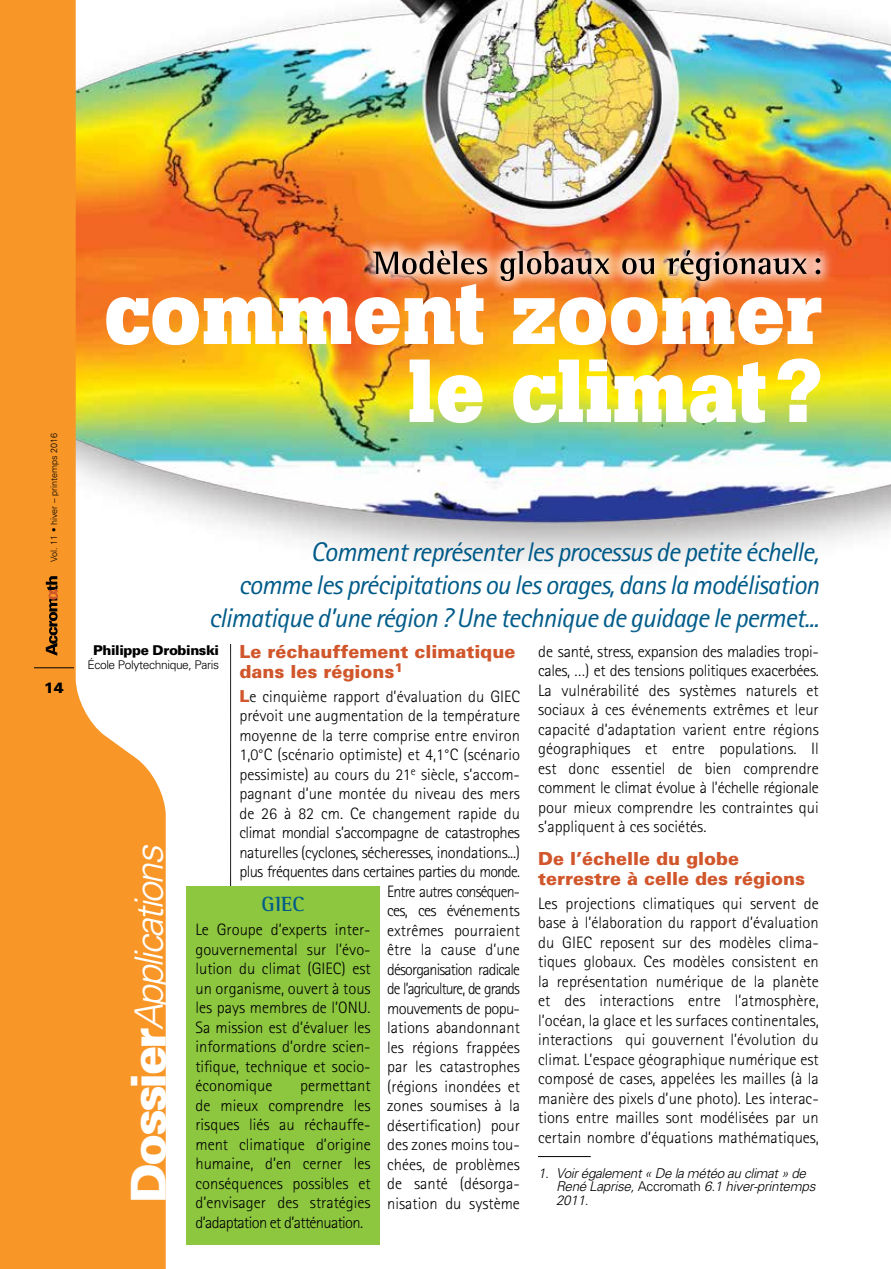
<style>
.page{position:relative;width:891px;height:1269px;background:#fff}
.page>*{position:absolute;margin:0;border:0;box-sizing:border-box;transform-origin:0 0}
.t1{font:italic 300 39px "Univers";color:#fff}
.t2{font:italic 27px/33px "Rotis Sans Serif";letter-spacing:-.03em;color:#005b89;text-align:right}
.t3{font:700 21px "Rotis Semi Serif";color:#005b89}
.t4{font:900 18px/19.5px "Univers";color:#d1562b}
.t5{font:300 16.5px/19.5px "Rotis Sans Serif";color:#000;text-align:justify}
.t6{font:900 15px "Univers";color:#000}
.t7{font:italic 300 13.5px/13.5px "Univers";letter-spacing:-.03em;color:#000}
.t8{font:900 13.5px "Univers";letter-spacing:-.03em;color:#000}
.t9{font:300 12px "Univers";letter-spacing:-.03em;color:#000}
.t10{font:300 9px "Univers";color:#000}
.s1{font-family:"Univers";font-weight:900;color:#d1562b}
.s2{font-weight:900;font-style:normal;font-size:48.3px}
.s3{font-style:normal}
</style>
<div class="page">
<img style="left:166px;top:0;width:725px;height:561px">
<svg style="left:0;top:0;width:166px;height:1269px;background:#f4aa4b"></svg>
<hr style="left:34px;top:668px;width:40px;height:1px;background:#000">
<svg style="left:46px;top:576px;width:12px;height:80px"></svg>
<div style="left:186px;top:886px;width:194px;height:359px;background:#8dc63f"></div>
<hr style="left:538px;top:1156px;width:53px;height:1px;background:#000">
<svg style="left:410px;top:358px;width:410px;height:65px"></svg>
<div style="left:359px;top:236px;width:475px;height:59px;background:#fff;opacity:.75"></div>
<img style="left:106px;top:250px;width:715px;height:95px">
<p class="t10" style="left:48px;top:562px;width:130px;rotate:-90deg">Vol. 11 • hiver – printemps 2016</p>
<p class="t6" style="left:44px;top:678px;width:22px">14</p>
<h2 class="t2" style="left:209px;top:535px;width:612px">Comment représenter les processus de petite échelle,<br>comme les précipitations ou les orages, dans la modélisation climatique d’une région ? Une technique de guidage le permet...</h2>
<p class="t4" style="left:239px;top:641px;width:277px">Le réchauffement climatique dans les régions<sup>1</sup></p>
<p class="t5" style="left:239px;top:686px;width:282px;text-align:right"><span class="s1">L</span>e cinquième rapport d’évaluation du GIEC prévoit une augmentation de la température moyenne de la terre comprise entre environ<br>1,0°C (scénario optimiste) et 4,1°C (scénario pessimiste) au cours du 21<sup>e</sup> siècle, s’accom&shy;pagnant d’une montée du niveau des mers de 26 à 82 cm. Ce changement rapide du climat mondial s’accompagne de catastrophes naturelles (cyclones, sécheresses, inondations...) plus fréquentes dans certaines parties du monde.<br>Entre autres conséquen-<br>ces, ces événements<br>extrêmes pourraient<br>être la cause d’une<br>désorganisation radicale<br>de l’agriculture, de grands<br>mouvements de popu-<br>lations abandonnant<br>les régions frappées<br>par les catastrophes<br>(régions inondées et<br>zones soumises à la<br>désertification) pour<br>des zones moins tou-<br>chées, de problèmes<br>de santé (désorga-<br>nisation du système</p>
<p class="t8" style="left:93px;top:641px;width:127px">Philippe Drobinski</p>
<p class="t9" style="left:87px;top:657px;width:133px">École Polytechnique, Paris</p>
<p class="t5" style="left:538px;top:641px;width:282px">de santé, stress, expansion des maladies tropi&shy;cales, …) et des tensions politiques exacerbées.<br>La vulnérabilité des systèmes naturels et sociaux à ces événements extrêmes et leur capacité d’adaptation varient entre régions géographiques et entre populations. Il est donc essentiel de bien comprendre comment le climat évolue à l’échelle régionale pour mieux comprendre les contraintes qui s’appliquent à ces sociétés.</p>
<p class="t4" style="left:538px;top:848px;width:268px">De l’échelle du globe terrestre à celle des régions</p>
<p class="t5" style="left:538px;top:893px;width:282px">Les projections climatiques qui servent de base à l’élaboration du rapport d’évaluation du GIEC reposent sur des modèles clima&shy;tiques globaux. Ces modèles consistent en la représentation numérique de la planète et des interactions entre l’atmosphère, l’océan, la glace et les surfaces continentales, interactions qui gouvernent l’évolution du climat. L’espace géographique numérique est composé de cases, appelées les mailles (à la manière des pixels d’une photo). Les interac&shy;tions entre mailles sont modélisées par un certain nombre d’équations mathématiques,</p>
<h1 class="t1" style="left:126px;top:1203px;width:360px;rotate:-90deg"><span class="s2">Dossier</span>Applications</h1>
<p class="t3" style="left:261px;top:892px;width:45px">GIEC</p>
<p class="t5" style="left:195px;top:920px;width:177px">Le Groupe d’experts inter&shy;gouvernemental sur l’évo&shy;lution du climat (GIEC) est un organisme, ouvert à tous les pays membres de l’ONU.<br>Sa mission est d’évaluer les informations d’ordre scien&shy;tifique, technique et socio&shy;économique</p>
<p class="t5" style="left:195px;top:1076px;width:177px;text-indent:105px">permettant de mieux comprendre les risques liés au réchauffe&shy;ment climatique d’origine humaine, d’en cerner les conséquences possibles et d’envisager des stratégies d’adaptation et d’atténuation.</p>
<p class="t7" style="left:556px;top:1166px;width:261px;text-indent:-18px">1. Voir également « De la météo au climat » de<br>René Laprise, <span class="s3">Accromath</span> 6.1 hiver-printemps<br>2011.</p>
</div>
